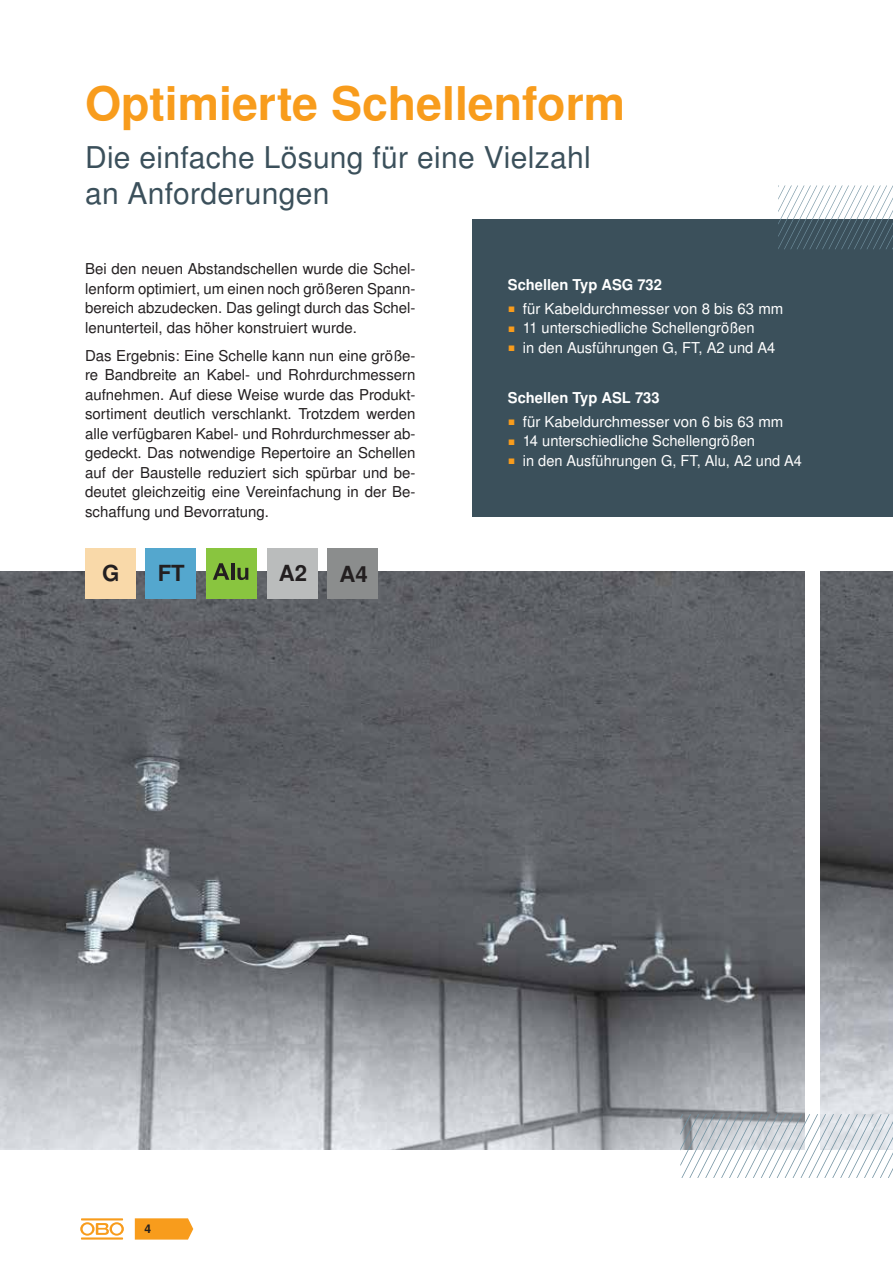
<style>
.page{position:relative;width:893px;height:1263px;background:#fff}
.page>*{position:absolute;margin:0;border:0;box-sizing:border-box;transform-origin:0 0}
.t1{font:700 46.5px "Nimbus San LOT";color:#f89c1c}
.t2{font:30px/36px "Nimbus San LOT";letter-spacing:.01em;color:#3b505b}
.t3{font:700 22.2px "Nimbus San LOT";color:#231f20}
.t4{font:15px/19.5px "Nimbus San LOT";color:#231f20;text-align:justify}
.t5{font:15px "Nimbus San LOT";color:#fff}
.t6{font:700 15px "Nimbus San LOT";color:#fff}
.t7{font:700 12px "Nimbus San LOT";color:#231f20}
.s1{font-size:7.5px;color:#f89c1c}
</style>
<div class="page">
<svg style="left:135px;top:1218px;width:58px;height:21px"></svg>
<hr style="left:81px;top:1237px;width:42px;height:2px;background:#f89c1c">
<svg style="left:80px;top:1222px;width:44px;height:13px"></svg>
<hr style="left:81px;top:1218px;width:42px;height:2px;background:#f89c1c">
<img style="left:0;top:571px;width:805px;height:578px">
<img style="left:821px;top:571px;width:72px;height:543px">
<div style="left:472px;top:219px;width:421px;height:298px;background:#3b505b"></div>
<svg style="left:778px;top:185px;width:115px;height:64px"></svg>
<svg style="left:680px;top:1114px;width:213px;height:64px"></svg>
<div style="left:85px;top:549px;width:50px;height:50px;background:#f9d9a9"></div>
<div style="left:146px;top:549px;width:50px;height:50px;background:#54a7ce"></div>
<div style="left:267px;top:549px;width:50px;height:50px;background:#babcbc"></div>
<div style="left:327px;top:549px;width:51px;height:50px;background:#8b8d8d"></div>
<div style="left:206px;top:549px;width:51px;height:50px;background:#89c53f"></div>
<svg style="left:213px;top:563px;width:16px;height:17px"></svg>
<hr style="left:231px;top:563px;width:3px;height:17px;background:#231f20">
<svg style="left:237px;top:568px;width:11px;height:12px"></svg>
<h1 class="t1" style="left:85px;top:75px;width:541px">Optimierte Schellenform</h1>
<h2 class="t2" style="left:85px;top:140px;width:507px">Die einfache Lösung für eine Vielzahl an Anforderungen</h2>
<p class="t4" style="left:85px;top:260px;width:332px">Bei den neuen Abstandschellen wurde die Schel&shy;lenform optimiert, um einen noch größeren Spann&shy;bereich abzudecken. Das gelingt durch das Schel&shy;lenunterteil, das höher konstruiert wurde.</p>
<p class="t4" style="left:85px;top:346px;width:332px">Das Ergebnis: Eine Schelle kann nun eine größe&shy;re Bandbreite an Kabel- und Rohrdurchmessern aufnehmen. Auf diese Weise wurde das Produkt&shy;sortiment deutlich verschlankt. Trotzdem werden alle verfügbaren Kabel- und Rohrdurchmesser ab&shy;gedeckt. Das notwendige Repertoire an Schellen auf der Baustelle reduziert sich spürbar und be&shy;deutet gleichzeitig eine Vereinfachung in der Be&shy;schaffung und Bevorratung.</p>
<h3 class="t3" style="left:102px;top:560px;width:19px">G</h3>
<h3 class="t3" style="left:158px;top:560px;width:29px">FT</h3>
<h3 class="t3" style="left:279px;top:560px;width:30px">A2</h3>
<h3 class="t3" style="left:339px;top:561px;width:30px">A4</h3>
<p class="t6" style="left:508px;top:276px;width:155px">Schellen Typ ASG 732</p>
<p class="t5" style="left:508px;top:300px;width:277px"><span class="s1">■</span> für Kabeldurchmesser von 8 bis 63 mm</p>
<p class="t5" style="left:508px;top:319px;width:248px"><span class="s1">■</span> 11 unterschiedliche Schellengrößen</p>
<p class="t5" style="left:508px;top:339px;width:269px"><span class="s1">■</span> in den Ausführungen G, FT, A2 und A4</p>
<p class="t6" style="left:508px;top:389px;width:153px">Schellen Typ ASL 733</p>
<p class="t5" style="left:508px;top:413px;width:277px"><span class="s1">■</span> für Kabeldurchmesser von 6 bis 63 mm</p>
<p class="t5" style="left:508px;top:432px;width:249px"><span class="s1">■</span> 14 unterschiedliche Schellengrößen</p>
<p class="t5" style="left:508px;top:452px;width:296px"><span class="s1">■</span> in den Ausführungen G, FT, Alu, A2 und A4</p>
<p class="t7" style="left:145px;top:1222px;width:8px">4</p>
</div>
